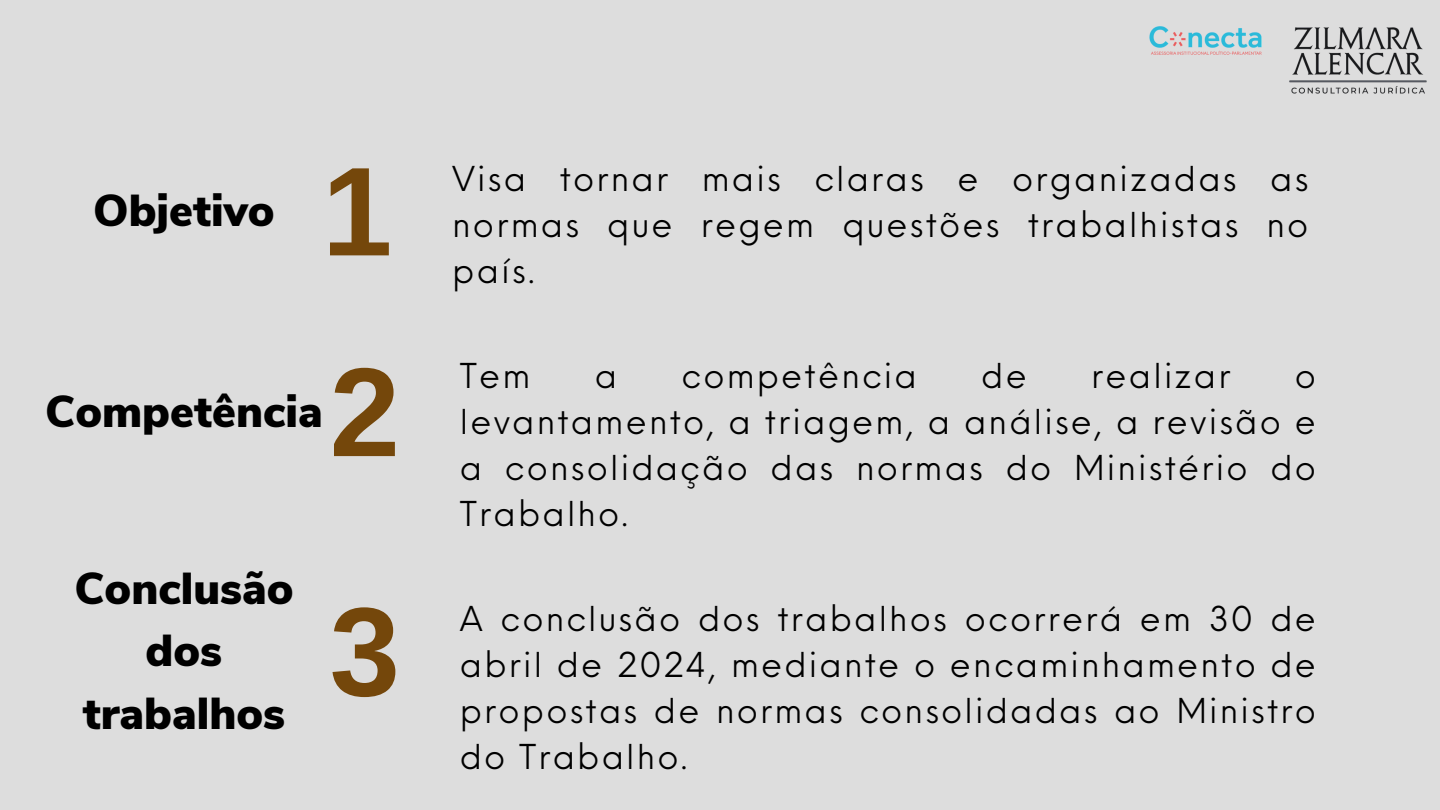
<style>
.page{position:relative;width:1440px;height:810px;background:#ddd}
.page>*{position:absolute;margin:0;border:0;box-sizing:border-box;transform-origin:0 0}
.t1{font:700 126.5px "Arimo";color:#74470b}
.t2{font:900 44.7px/62.4px "Nunito Sans";color:#000;text-align:center}
.t3{font:33.5px/45.8px "Neue Einstellung";letter-spacing:.065em;color:#000;text-align:justify}
</style>
<div class="page">
<img style="left:1289px;top:27px;width:138px;height:67px">
<img style="left:1149px;top:26px;width:113px;height:29px">
<p class="t2" style="left:93px;top:180px;width:183px">Objetivo</p>
<p class="t1" style="left:322px;top:141px;width:72px">1</p>
<p class="t2" style="left:45px;top:381px;width:279px">Competência</p>
<p class="t1" style="left:330px;top:342px;width:72px">2</p>
<p class="t2" style="left:74px;top:558px;width:221px">Conclusão dos trabalhos</p>
<p class="t1" style="left:330px;top:581px;width:72px">3</p>
<p class="t3" style="left:452px;top:153px;width:858px">Visa tornar mais claras e organizadas as normas que regem questões trabalhistas no</p>
<p class="t3" style="left:452px;top:244px;width:84px">país.</p>
<p class="t3" style="left:460px;top:350px;width:72px">Tem</p>
<p class="t3" style="left:595px;top:350px;width:24px">a</p>
<p class="t3" style="left:682px;top:350px;width:237px">competência</p>
<p class="t3" style="left:981px;top:350px;width:47px">de</p>
<p class="t3" style="left:1091px;top:350px;width:141px">realizar</p>
<p class="t3" style="left:460px;top:350px;width:858px;text-indent:835px">o levantamento, a triagem, a análise, a revisão e a consolidação das normas do Ministério do Trabalho.</p>
<p class="t3" style="left:460px;top:593px;width:858px">A conclusão dos trabalhos ocorrerá em 30 de abril de 2024, mediante o encaminhamento de propostas de normas consolidadas ao Ministro do Trabalho.</p>
</div>
